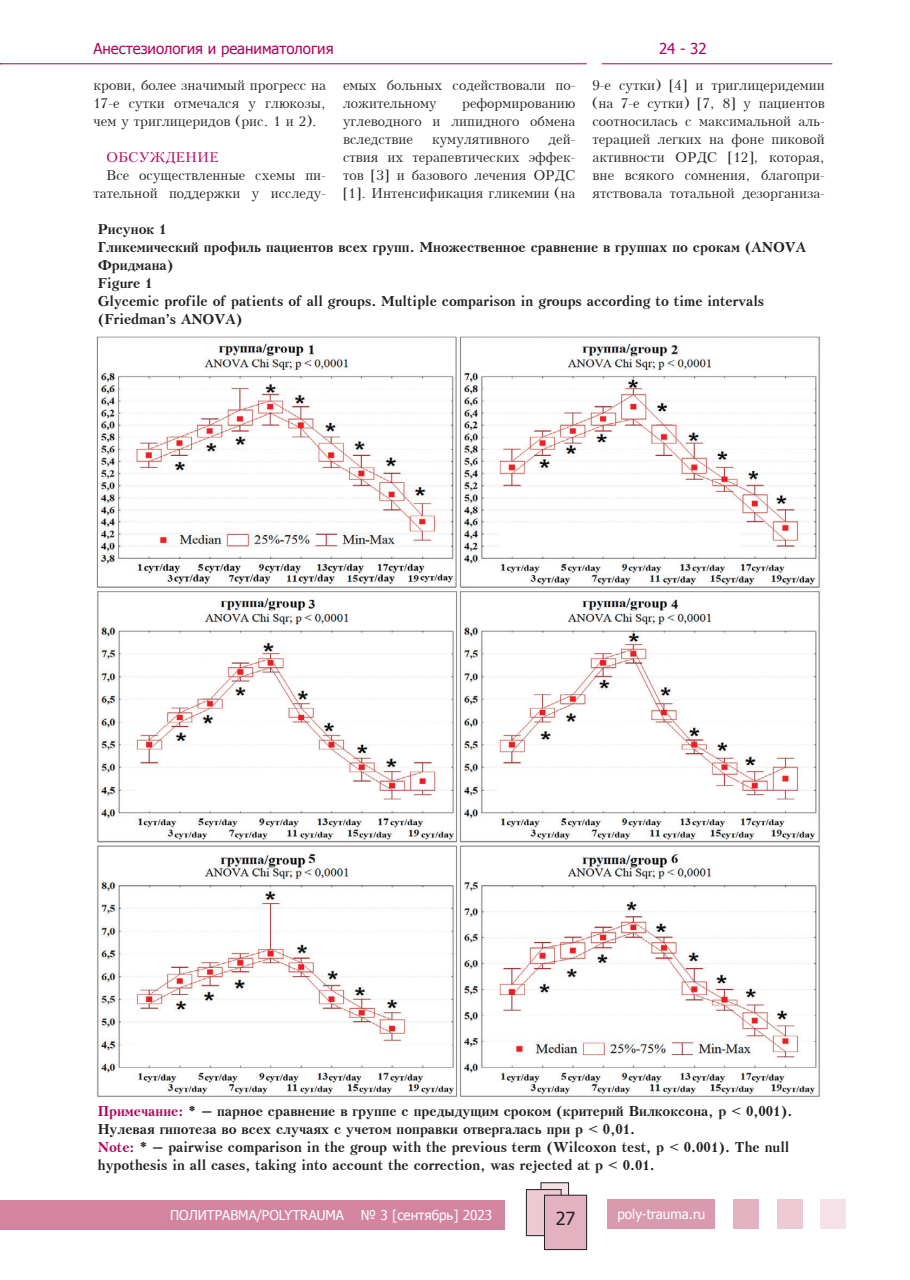
<style>
.page{position:relative;width:910px;height:1280px;background:#fff}
.page>*{position:absolute;margin:0;border:0;box-sizing:border-box;transform-origin:0 0}
.t1{font:18px "Tahoma";color:#231f20}
.t2{font:15px "Tahoma";color:#b1015c}
.t3{font:13.5px/18px "Kudrashov Plain";color:#231f20;text-align:justify}
.t4{font:700 13.5px/18px "Kudrashov";color:#231f20}
.t5{font:13.5px "Tahoma";color:#fff}
.t6{font:13.5px "Kudrashov Plain";color:#b1015c}
.s1{color:#b1015c}
</style>
<div class="page">
<div style="left:607px;top:1198px;width:107px;height:30px;background:#da9aae"></div>
<div style="left:733px;top:1198px;width:26px;height:30px;background:#e3b2c1"></div>
<div style="left:777px;top:1198px;width:26px;height:30px;background:#eccad4"></div>
<div style="left:821px;top:1198px;width:25px;height:30px;background:#f5e2e7"></div>
<div style="left:0;top:1200px;width:505px;height:29px;background:#d3859f"></div>
<div style="left:541px;top:1183px;width:28px;height:36px;background:#f5e2e7"></div>
<div style="left:541px;top:1182px;width:28px;height:37px;border:1px solid #231f20"></div>
<div style="left:526px;top:1189px;width:35px;height:47px;background:#eccad4"></div>
<div style="left:526px;top:1189px;width:35px;height:47px;border:1px solid #231f20"></div>
<div style="left:544px;top:1195px;width:43px;height:54px;background:#e3b2c1"></div>
<div style="left:544px;top:1195px;width:43px;height:55px;border:1px solid #231f20"></div>
<hr style="left:0;top:63px;width:587px;height:1px;background:#b1015c">
<hr style="left:602px;top:63px;width:230px;height:1px;background:#b1015c">
<img style="left:96px;top:336px;width:724px;height:762px">
<p class="t2" style="left:94px;top:38px;width:242px">Анестезиология и реаниматология</p>
<p class="t2" style="left:659px;top:38px;width:49px">24 - 32</p>
<p class="t3" style="left:94px;top:76px;width:234px">крови, более значимый прогресс на 17-е сутки отмечался у глюкозы, чем у триглицеридов (рис. 1 и 2).</p>
<p class="t6" style="left:106px;top:149px;width:114px">ОБСУЖДЕНИЕ</p>
<p class="t3" style="left:94px;top:166px;width:234px;text-align:right">Все осуществленные схемы пи&shy;тательной поддержки у исследу-</p>
<p class="t3" style="left:592px;top:76px;width:234px">9-е сутки) [4] и триглицеридемии (на 7-е сутки) [7, 8] у пациентов соотносилась с максимальной аль&shy;терацией легких на фоне пиковой активности ОРДС [12], которая, вне всякого сомнения, благопри&shy;ятствовала тотальной дезорганиза-</p>
<p class="t4" style="left:98px;top:220px;width:710px">Рисунок 1<br>Гликемический профиль пациентов всех групп. Множественное сравнение в группах по срокам (ANOVA Фридмана)<br>Figure 1<br>Glycemic profile of patients of all groups. Multiple comparison in groups according to time intervals (Friedman's ANOVA)</p>
<p class="t3" style="left:343px;top:76px;width:234px">емых больных содействовали по&shy;ложительному</p>
<p class="t3" style="left:343px;top:94px;width:234px;text-indent:119px">реформированию углеводного и липидного обмена вследствие</p>
<p class="t3" style="left:343px;top:130px;width:234px;text-indent:206px">дей&shy;ствия их терапевтических эффек&shy;тов [3] и базового лечения ОРДС [1]. Интенсификация гликемии (на</p>
<p class="t3" style="left:432px;top:130px;width:99px">кумулятивного</p>
<p class="t4" style="left:98px;top:1102px;width:696px"><span class="s1">Примечание:</span> * – парное сравнение в группе с предыдущим сроком (критерий Вилкоксона, p &lt; 0,001).<br>Нулевая гипотеза во всех случаях c учетом поправки отвергалась при p &lt; 0,01.<br><span class="s1">Note:</span> * – pairwise comparison in the group with the previous term (Wilcoxon test, p &lt; 0.001). The null hypothesis in all cases, taking into account the correction, was rejected at p &lt; 0.01.</p>
<p class="t5" style="left:170px;top:1206px;width:176px">ПОЛИТРАВМА/POLYTRAUMA</p>
<p class="t5" style="left:361px;top:1206px;width:133px">№ 3 [сентябрь] 2023</p>
<h1 class="t1" style="left:556px;top:1206px;width:21px">27</h1>
<p class="t5" style="left:617px;top:1205px;width:89px">poly-trauma.ru</p>
</div>
